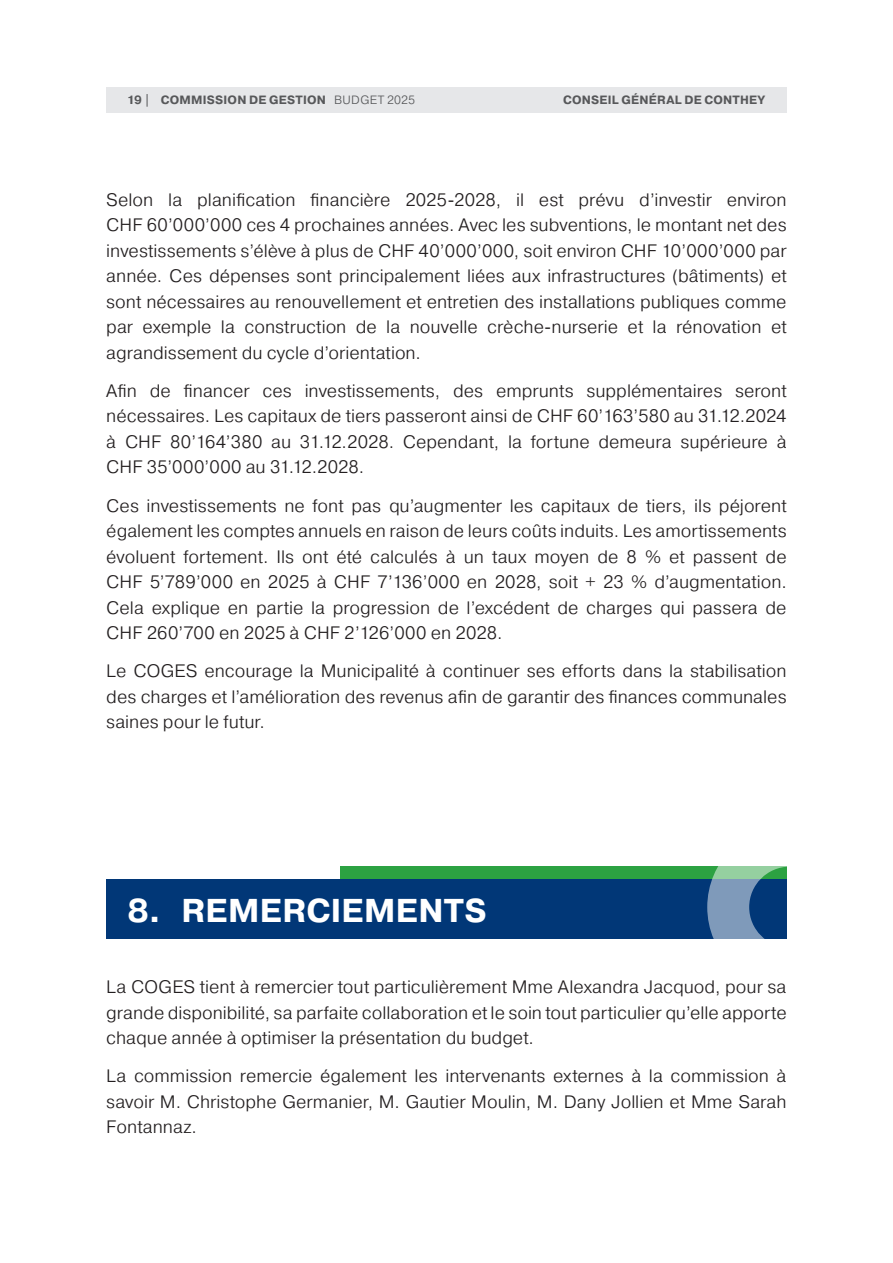
<style>
.page{position:relative;width:893px;height:1263px;background:#fff}
.page>*{position:absolute;margin:0;border:0;box-sizing:border-box;transform-origin:0 0}
.t1{font:700 33px "Pragmatica";letter-spacing:.01em;color:#fff}
.t2{font:300 18px/25.5px "Pragmatica";color:#231f20;text-align:justify}
.t3{font:700 12px "Pragmatica";letter-spacing:.02em;color:#57585a}
.s1{font-weight:300}
</style>
<div class="page">
<div style="left:106px;top:88px;width:681px;height:25px;background:#e6e7e9"></div>
<div style="left:106px;top:879px;width:680px;height:59px;background:#013777"></div>
<div style="left:340px;top:866px;width:446px;height:13px;background:#2ca242"></div>
<svg style="left:707px;top:866px;width:80px;height:73px"></svg>
<p class="t3" style="left:127px;top:92px;width:290px">19 | COMMISSION DE GESTION <span class="s1">BUDGET 2025</span></p>
<p class="t3" style="left:563px;top:92px;width:204px">CONSEIL GÉNÉRAL DE CONTHEY</p>
<p class="t2" style="left:106px;top:186px;width:682px">Selon la planification financière 2025-2028, il est prévu d’investir environ CHF 60’000’000 ces 4 prochaines années. Avec les subventions, le montant net des investissements s’élève à plus de CHF 40’000’000, soit environ CHF 10’000’000 par année. Ces dépenses sont principalement liées aux infrastructures (bâtiments) et sont nécessaires au renouvellement et entretien des installations publiques comme par exemple la construction de la nouvelle crèche-nurserie et la rénovation et agrandissement du cycle d’orientation.</p>
<p class="t2" style="left:106px;top:377px;width:682px">Afin de financer ces investissements, des emprunts supplémentaires seront nécessaires. Les capitaux de tiers passeront ainsi de CHF 60’163’580 au 31.12.2024 à CHF 80’164’380 au 31.12.2028. Cependant, la fortune demeura supérieure à CHF 35’000’000 au 31.12.2028.</p>
<p class="t2" style="left:106px;top:492px;width:682px">Ces investissements ne font pas qu’augmenter les capitaux de tiers, ils péjorent également les comptes annuels en raison de leurs coûts induits. Les amortissements évoluent fortement. Ils ont été calculés à un taux moyen de 8 % et passent de CHF 5’789’000 en 2025 à CHF 7’136’000 en 2028, soit + 23 % d’augmentation.<br>Cela explique en partie la progression de l’excédent de charges qui passera de CHF 260’700 en 2025 à CHF 2’126’000 en 2028.</p>
<p class="t2" style="left:106px;top:658px;width:682px">Le COGES encourage la Municipalité à continuer ses efforts dans la stabilisation des charges et l’amélioration des revenus afin de garantir des finances communales saines pour le futur.</p>
<h1 class="t1" style="left:128px;top:889px;width:361px">8. REMERCIEMENTS</h1>
<p class="t2" style="left:106px;top:974px;width:682px">La COGES tient à remercier tout particulièrement Mme Alexandra Jacquod, pour sa grande disponibilité, sa parfaite collaboration et le soin tout particulier qu’elle apporte chaque année à optimiser la présentation du budget.</p>
<p class="t2" style="left:106px;top:1063px;width:682px">La commission remercie également les intervenants externes à la commission à savoir M. Christophe Germanier, M. Gautier Moulin, M. Dany Jollien et Mme Sarah Fontannaz.</p>
</div>
